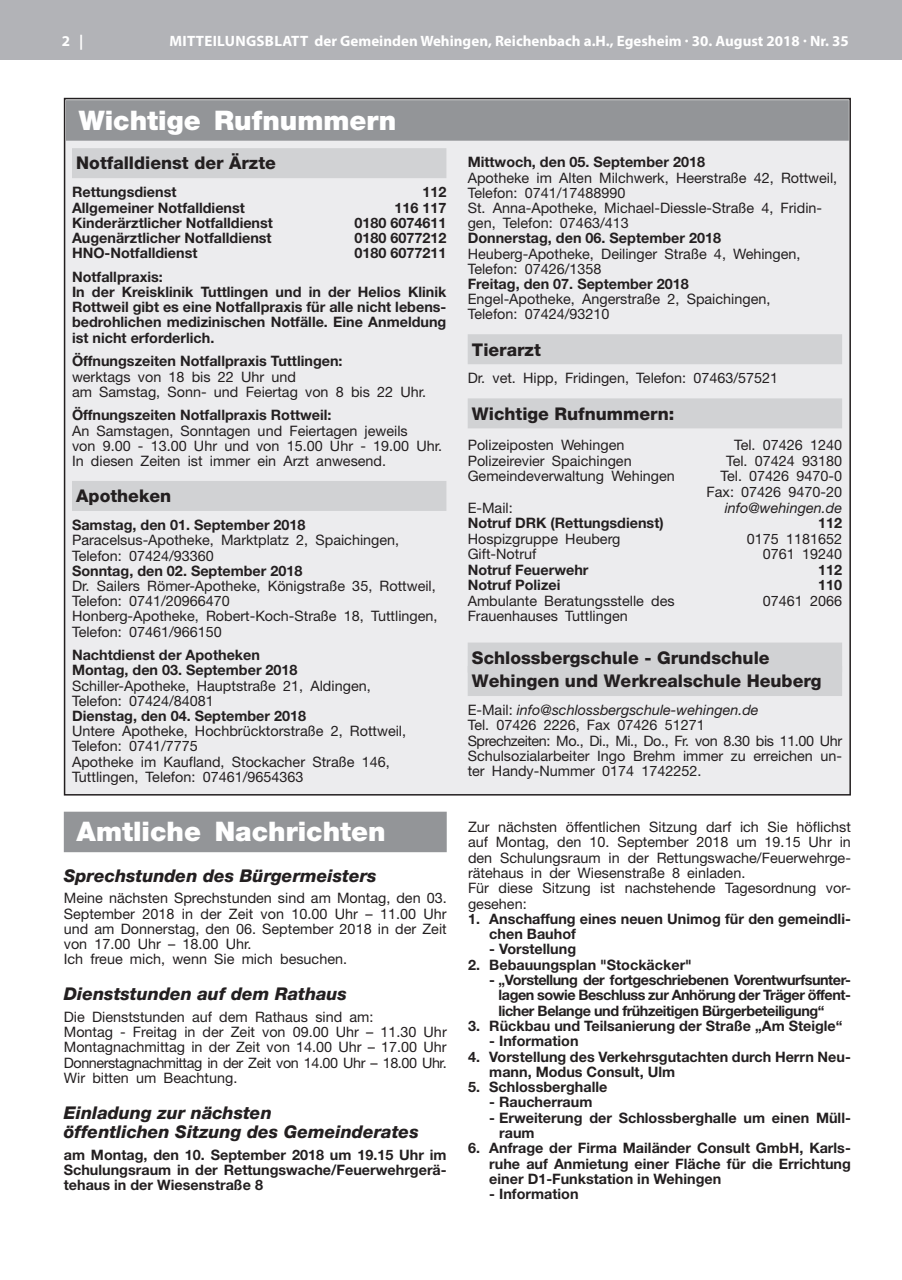
<style>
.page{position:relative;width:902px;height:1280px;background:#fff}
.page>*{position:absolute;margin:0;border:0;box-sizing:border-box;transform-origin:0 0}
.t1{font:900 27px "Helvetica Neue";color:#fff}
.t2{font:800 17.55px/23.4px "Helvetica Neue";color:#231f20}
.t3{font:italic 800 17.55px/19.2px "Helvetica Neue";color:#231f20}
.t4{font:700 15px "Myriad Pro";color:#fff}
.t5{font:14.4px/15.1px "Helvetica Neue";color:#231f20}
.t6{font:700 14.4px/15.3px "Helvetica Neue";color:#231f20}
.t7{font:italic 14.4px "Helvetica Neue";color:#231f20}
.s1{font-style:italic}
</style>
<div class="page">
<hr style="left:901px;top:0;width:1px;height:60px;background:#b2b3b7">
<div style="left:0;top:0;width:901px;height:60px;background:#b2b3b7"></div>
<div style="left:64px;top:812px;width:382px;height:40px;background:#939598"></div>
<div style="left:65px;top:99px;width:785px;height:696px;background:#ececee"></div>
<div style="left:72px;top:148px;width:374px;height:30px;background:#d1d2d4"></div>
<div style="left:72px;top:481px;width:374px;height:30px;background:#d1d2d4"></div>
<div style="left:467px;top:334px;width:375px;height:30px;background:#d1d2d4"></div>
<div style="left:467px;top:398px;width:375px;height:30px;background:#d1d2d4"></div>
<div style="left:467px;top:642px;width:375px;height:30px;background:#d1d2d4"></div>
<div style="left:467px;top:666px;width:375px;height:30px;background:#d1d2d4"></div>
<div style="left:66px;top:100px;width:782px;height:41px;background:#939598"></div>
<p class="t4" style="left:62px;top:31px;width:23px">2 |</p>
<p class="t4" style="left:169px;top:31px;width:680px">MITTEILUNGSBLATT der Gemeinden Wehingen, Reichenbach a.H., Egesheim · 30. August 2018 · Nr. 35</p>
<h1 class="t1" style="left:79px;top:104px;width:319px">Wichtige Rufnummern</h1>
<p class="t2" style="left:76px;top:151px;width:201px">Notfalldienst der Ärzte</p>
<p class="t6" style="left:72px;top:184px;width:106px">Rettungsdienst</p>
<p class="t6" style="left:422px;top:184px;width:26px">112</p>
<p class="t6" style="left:72px;top:199px;width:174px">Allgemeiner Notfalldienst</p>
<p class="t6" style="left:394px;top:199px;width:54px">116 117</p>
<p class="t6" style="left:72px;top:215px;width:202px">Kinderärztlicher Notfalldienst</p>
<p class="t6" style="left:354px;top:215px;width:94px">0180 6074611</p>
<p class="t6" style="left:72px;top:230px;width:201px">Augenärztlicher Notfalldienst</p>
<p class="t6" style="left:354px;top:230px;width:94px">0180 6077212</p>
<p class="t6" style="left:72px;top:245px;width:127px">HNO-Notfalldienst</p>
<p class="t6" style="left:354px;top:245px;width:94px">0180 6077211</p>
<p class="t6" style="left:72px;top:269px;width:376px">Notfallpraxis:<br>In der Kreisklinik Tuttlingen und in der Helios Klinik Rottweil gibt es eine Notfallpraxis für alle nicht lebens&shy;bedrohlichen medizinischen Notfälle. Eine Anmeldung ist nicht erforderlich.</p>
<p class="t6" style="left:72px;top:353px;width:272px">Öffnungszeiten Notfallpraxis Tuttlingen:</p>
<p class="t5" style="left:72px;top:369px;width:356px">werktags von 18 bis 22 Uhr und<br>am Samstag, Sonn- und Feiertag von 8 bis 22 Uhr.</p>
<p class="t6" style="left:72px;top:407px;width:261px">Öffnungszeiten Notfallpraxis Rottweil:</p>
<p class="t5" style="left:72px;top:423px;width:372px">An Samstagen, Sonntagen und Feiertagen jeweils<br>von 9.00 - 13.00 Uhr und von 15.00 Uhr - 19.00 Uhr.<br>In diesen Zeiten ist immer ein Arzt anwesend.</p>
<p class="t2" style="left:76px;top:484px;width:96px">Apotheken</p>
<p class="t6" style="left:72px;top:517px;width:235px">Samstag, den 01. September 2018</p>
<p class="t5" style="left:72px;top:532px;width:329px">Paracelsus-Apotheke, Marktplatz 2, Spaichingen,<br>Telefon: 07424/93360</p>
<p class="t6" style="left:72px;top:563px;width:232px">Sonntag, den 02. September 2018</p>
<p class="t5" style="left:72px;top:578px;width:367px">Dr. Sailers Römer-Apotheke, Königstraße 35, Rottweil, Telefon: 0741/20966470<br>Honberg-Apotheke, Robert-Koch-Straße 18, Tuttlingen, Telefon: 07461/966150</p>
<p class="t6" style="left:72px;top:647px;width:227px">Nachtdienst der Apotheken<br>Montag, den 03. September 2018</p>
<p class="t5" style="left:72px;top:678px;width:300px">Schiller-Apotheke, Hauptstraße 21, Aldingen,<br>Telefon: 07424/84081</p>
<p class="t6" style="left:72px;top:708px;width:236px">Dienstag, den 04. September 2018</p>
<p class="t5" style="left:72px;top:723px;width:335px">Untere Apotheke, Hochbrücktorstraße 2, Rottweil, Telefon: 0741/7775<br>Apotheke im Kaufland, Stockacher Straße 146, Tuttlingen, Telefon: 07461/9654363</p>
<h1 class="t1" style="left:77px;top:816px;width:310px">Amtliche Nachrichten</h1>
<p class="t3" style="left:64px;top:866px;width:314px">Sprechstunden des Bürgermeisters</p>
<p class="t5" style="left:64px;top:890px;width:384px">Meine nächsten Sprechstunden sind am Montag, den 03.<br>September 2018 in der Zeit von 10.00 Uhr – 11.00 Uhr und am Donnerstag, den 06. September 2018 in der Zeit von 17.00 Uhr – 18.00 Uhr.<br>Ich freue mich, wenn Sie mich besuchen.</p>
<p class="t3" style="left:64px;top:984px;width:285px">Dienststunden auf dem Rathaus</p>
<p class="t5" style="left:64px;top:1009px;width:384px">Die Dienststunden auf dem Rathaus sind am:<br>Montag - Freitag in der Zeit von 09.00 Uhr – 11.30 Uhr Montagnachmittag in der Zeit von 14.00 Uhr – 17.00 Uhr Donnerstagnachmittag in der Zeit von 14.00 Uhr – 18.00 Uhr.<br>Wir bitten um Beachtung.</p>
<p class="t3" style="left:64px;top:1103px;width:356px">Einladung zur nächsten<br>öffentlichen Sitzung des Gemeinderates</p>
<p class="t6" style="left:64px;top:1147px;width:384px;text-align:justify">am Montag, den 10. September 2018 um 19.15 Uhr im Schulungsraum in der Rettungswache/Feuerwehrgerä&shy;tehaus in der Wiesenstraße 8</p>
<p class="t6" style="left:467px;top:154px;width:239px">Mittwoch, den 05. September 2018</p>
<p class="t5" style="left:467px;top:170px;width:371px">Apotheke im Alten Milchwerk, Heerstraße 42, Rottweil, Telefon: 0741/17488990<br>St. Anna-Apotheke, Michael-Diessle-Straße 4, Fridin&shy;gen, Telefon: 07463/413</p>
<p class="t6" style="left:467px;top:230px;width:255px">Donnerstag, den 06. September 2018</p>
<p class="t5" style="left:467px;top:246px;width:334px">Heuberg-Apotheke, Deilinger Straße 4, Wehingen,<br>Telefon: 07426/1358</p>
<p class="t6" style="left:467px;top:276px;width:222px">Freitag, den 07. September 2018</p>
<p class="t5" style="left:467px;top:291px;width:304px">Engel-Apotheke, Angerstraße 2, Spaichingen,<br>Telefon: 07424/93210</p>
<p class="t2" style="left:472px;top:337px;width:70px">Tierarzt</p>
<p class="t5" style="left:467px;top:370px;width:312px">Dr. vet. Hipp, Fridingen, Telefon: 07463/57521</p>
<p class="t2" style="left:472px;top:402px;width:204px">Wichtige Rufnummern:</p>
<p class="t5" style="left:467px;top:437px;width:158px">Polizeiposten Wehingen</p>
<p class="t5" style="left:734px;top:437px;width:109px">Tel. 07426 1240</p>
<p class="t5" style="left:467px;top:453px;width:165px">Polizeirevier Spaichingen</p>
<p class="t5" style="left:726px;top:453px;width:117px">Tel. 07424 93180</p>
<p class="t5" style="left:467px;top:468px;width:209px">Gemeindeverwaltung Wehingen</p>
<p class="t5" style="left:706px;top:468px;width:137px;line-height:15.6px;text-align:right">Tel. 07426 9470-0<br>Fax: 07426 9470-20</p>
<p class="t5" style="left:467px;top:500px;width:47px">E-Mail:</p>
<p class="t7" style="left:724px;top:499px;width:119px">info@wehingen.de</p>
<p class="t6" style="left:467px;top:515px;width:197px">Notruf DRK (Rettungsdienst)</p>
<p class="t6" style="left:818px;top:515px;width:26px">112</p>
<p class="t5" style="left:467px;top:531px;width:154px">Hospizgruppe Heuberg</p>
<p class="t5" style="left:746px;top:531px;width:97px">0175 1181652</p>
<p class="t5" style="left:467px;top:546px;width:70px">Gift-Notruf</p>
<p class="t5" style="left:762px;top:546px;width:81px">0761 19240</p>
<p class="t6" style="left:467px;top:562px;width:122px">Notruf Feuerwehr</p>
<p class="t6" style="left:818px;top:562px;width:26px">112</p>
<p class="t6" style="left:467px;top:577px;width:94px">Notruf Polizei</p>
<p class="t6" style="left:818px;top:577px;width:26px">110</p>
<p class="t5" style="left:467px;top:593px;width:208px">Ambulante Beratungsstelle des<br>Frauenhauses Tuttlingen</p>
<p class="t5" style="left:762px;top:593px;width:81px">07461 2066</p>
<p class="t2" style="left:472px;top:646px;width:351px">Schlossbergschule - Grundschule<br>Wehingen und Werkrealschule Heuberg</p>
<p class="t5" style="left:467px;top:702px;width:376px">E-Mail: <span class="s1">info@schlossbergschule-wehingen.de<br></span>Tel. 07426 2226, Fax 07426 51271<br>Sprechzeiten: Mo., Di., Mi., Do., Fr. von 8.30 bis 11.00 Uhr Schulsozialarbeiter Ingo Brehm immer zu erreichen un&shy;ter Handy-Nummer 0174 1742252.</p>
<p class="t5" style="left:468px;top:819px;width:384px">Zur nächsten öffentlichen Sitzung darf ich Sie höflichst auf Montag, den 10. September 2018 um 19.15 Uhr in den Schulungsraum in der Rettungswache/Feuerwehrge&shy;rätehaus in der Wiesenstraße 8 einladen.<br>Für diese Sitzung ist nachstehende Tagesordnung vor&shy;gesehen:</p>
<p class="t6" style="left:489px;top:911px;width:363px;text-indent:-21px">1. Anschaffung eines neuen Unimog für den gemeindli&shy;chen Bauhof</p>
<p class="t6" style="left:489px;top:941px;width:88px">- Vorstellung</p>
<p class="t6" style="left:468px;top:957px;width:225px">2. Bebauungsplan "Stockäcker"</p>
<p class="t6" style="left:498px;top:972px;width:354px;text-align:justify;text-indent:-9px">- „Vorstellung der fortgeschriebenen Vorentwurfsunter&shy;lagen sowie Beschluss zur Anhörung der Träger öffent&shy;licher Belange und frühzeitigen Bürgerbeteiligung“</p>
<p class="t6" style="left:468px;top:1018px;width:376px">3. Rückbau und Teilsanierung der Straße „Am Steigle“</p>
<p class="t6" style="left:489px;top:1033px;width:91px">- Information</p>
<p class="t6" style="left:489px;top:1048px;width:363px;text-indent:-21px">4. Vorstellung des Verkehrsgutachten durch Herrn Neu&shy;mann, Modus Consult, Ulm</p>
<p class="t6" style="left:468px;top:1079px;width:141px">5. Schlossberghalle</p>
<p class="t6" style="left:489px;top:1094px;width:105px">- Raucherraum</p>
<p class="t6" style="left:499px;top:1110px;width:353px;text-indent:-10px">- Erweiterung der Schlossberghalle um einen Müll&shy;raum</p>
<p class="t6" style="left:489px;top:1140px;width:363px;text-align:justify;text-indent:-21px">6. Anfrage der Firma Mailänder Consult GmbH, Karls&shy;ruhe auf Anmietung einer Fläche für die Errichtung einer D1-Funkstation in Wehingen</p>
<p class="t6" style="left:489px;top:1186px;width:91px">- Information</p>
</div>
